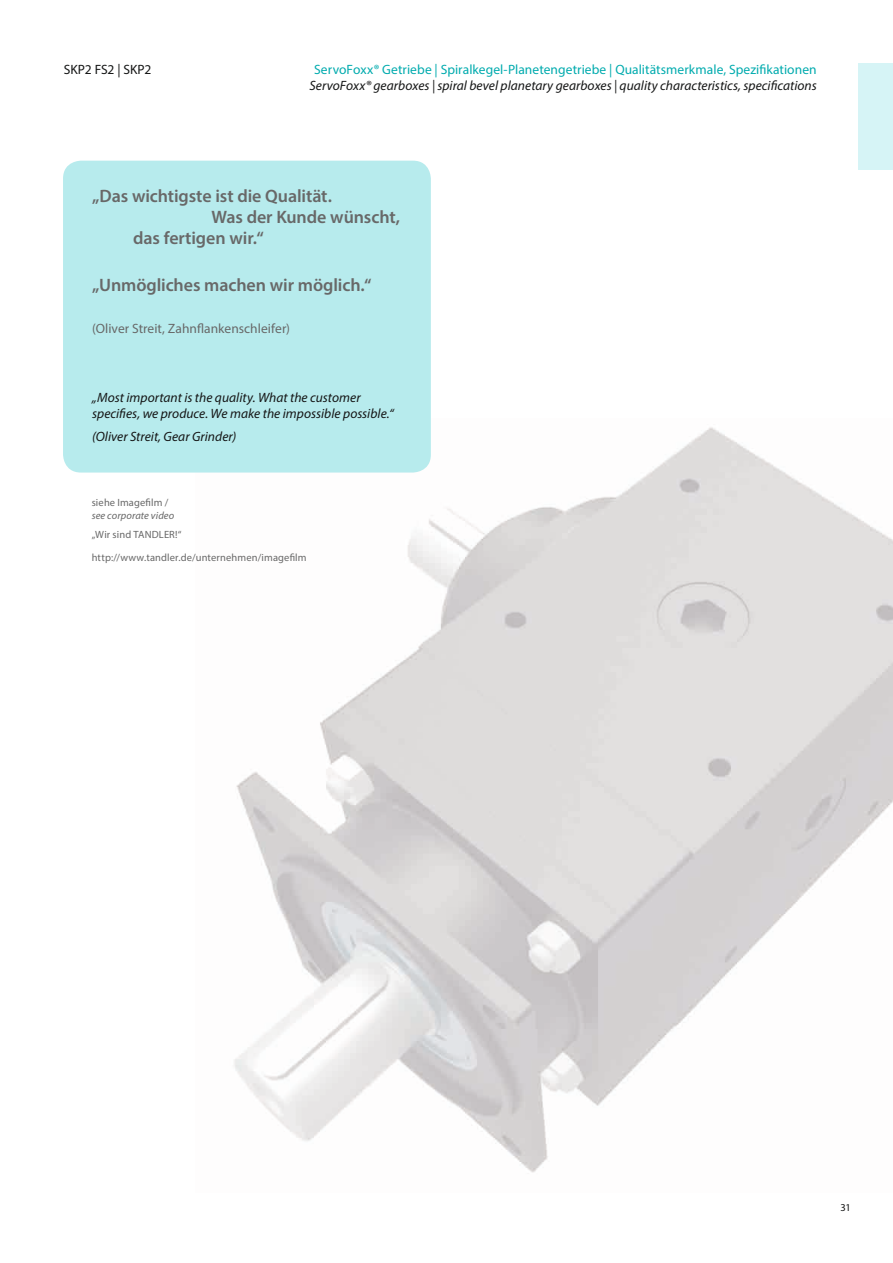
<style>
.page{position:relative;width:893px;height:1263px;background:#fff}
.page>*{position:absolute;margin:0;border:0;box-sizing:border-box;transform-origin:0 0}
.t1{font:600 18px "Myriad Pro";letter-spacing:-.005em;color:#686868}
.t2{font:italic 13.5px/16.5px "Myriad Pro";color:#151616}
.t3{font:13.5px "Myriad Pro";letter-spacing:.005em;color:#00abae}
.t4{font:13.5px "Myriad Pro";letter-spacing:.005em;color:#686868}
.t5{font:13.5px "Myriad Pro";letter-spacing:-.01em;color:#151616}
.t6{font:10.5px/23px "Myriad Pro";letter-spacing:.015em;color:#686868}
.t7{font:italic 10.5px "Myriad Pro";letter-spacing:.01em;color:#686868}
.t8{font:10.5px "Myriad Pro";color:#151616}
</style>
<div class="page">
<img style="left:234px;top:427px;width:659px;height:746px">
<div style="left:859px;top:64px;width:34px;height:106px;background:#d6f4f6"></div>
<div style="left:63px;top:161px;width:368px;height:312px;background:#b7ebed;border-radius:18px"></div>
<p class="t5" style="left:64px;top:61px;width:89px">SKP2 FS2 | SKP2</p>
<p class="t3" style="left:314px;top:61px;width:504px">ServoFoxx® Getriebe | Spiralkegel-Planetengetriebe | Qualitätsmerkmale, Spezifikationen</p>
<p class="t2" style="left:310px;top:77px;width:509px">ServoFoxx® gearboxes | spiral bevel planetary gearboxes | quality characteristics, specifications</p>
<h1 class="t1" style="left:92px;top:185px;width:241px">„Das wichtigste ist die Qualität.</h1>
<h1 class="t1" style="left:211px;top:206px;width:190px">Was der Kunde wünscht,</h1>
<h1 class="t1" style="left:133px;top:227px;width:132px">das fertigen wir.“</h1>
<h1 class="t1" style="left:92px;top:273px;width:281px">„Unmögliches machen wir möglich.“</h1>
<p class="t4" style="left:92px;top:320px;width:199px">(Oliver Streit, Zahnflankenschleifer)</p>
<p class="t2" style="left:92px;top:389px;width:303px">„Most important is the quality. What the customer specifies, we produce. We make the impossible possible.“</p>
<p class="t2" style="left:92px;top:428px;width:146px">(Oliver Streit, Gear Grinder)</p>
<p class="t6" style="left:92px;top:491px;width:78px">siehe Imagefilm /</p>
<p class="t7" style="left:92px;top:509px;width:84px">see corporate video</p>
<p class="t6" style="left:92px;top:523px;width:216px">„Wir sind TANDLER!“ http://www.tandler.de/unternehmen/imagefilm</p>
<p class="t8" style="left:840px;top:1201px;width:12px">31</p>
</div>
